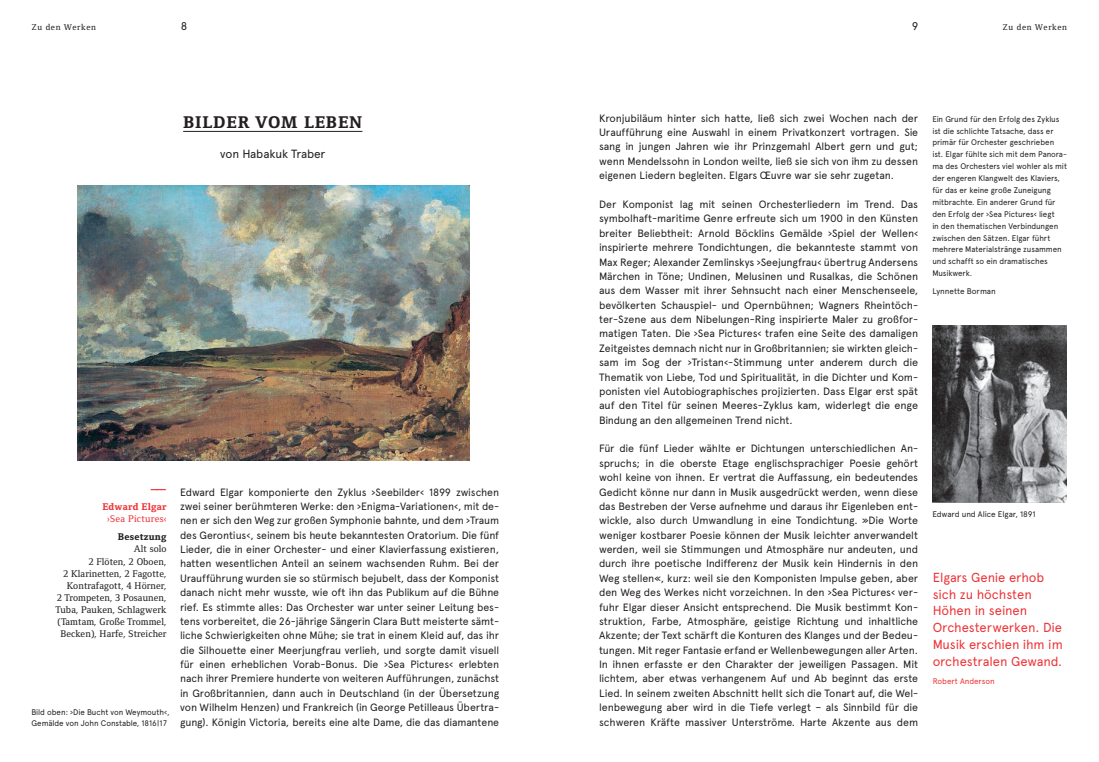
<style>
.page{position:relative;width:1099px;height:762px;background:#fff}
.page>*{position:absolute;margin:0;border:0;box-sizing:border-box;transform-origin:0 0}
.t1{font:800 17.5px "Foundry Form Serif OT2";letter-spacing:.05em;color:#231f20}
.t2{font:13.12px/16.9px "Apercu";letter-spacing:-.01em;color:#ee3337}
.t3{font:11.88px "Apercu Pro";letter-spacing:-.015em;color:#231f20}
.t4{font:11.25px "Apercu Pro";color:#231f20}
.t5{font:10.62px/14.4px "Apercu";letter-spacing:-.015em;color:#231f20;text-align:justify}
.t6{font:700 10.62px "Apercu Pro";color:#ee3337}
.t7{font:500 10px/12.1px "Foundry Form Serif OT2";letter-spacing:.01em;color:#231f20;text-align:right}
.t8{font:500 10px "Foundry Form Serif OT2";letter-spacing:.025em;color:#ee3337}
.t9{font:800 10px "Foundry Form Serif OT2";letter-spacing:.025em;color:#ee3337}
.t10{font:800 10px "Foundry Form Serif OT2";letter-spacing:.025em;color:#231f20}
.t11{font:500 8.75px "Foundry Form Serif OT2";letter-spacing:.075em;color:#231f20}
.t12{font:8.12px/11.9px "Apercu";letter-spacing:-.01em;color:#231f20}
.t13{font:8.12px "Apercu";letter-spacing:-.015em;color:#ee3337}
</style>
<div class="page">
<hr style="left:183px;top:131px;width:179px;height:1px;background:#231f20">
<img style="left:78px;top:185px;width:392px;height:275px">
<img style="left:932px;top:326px;width:134px;height:177px">
<p class="t11" style="left:32px;top:21px;width:66px">Zu den Werken</p>
<p class="t4" style="left:911px;top:17px;width:8px">9</p>
<p class="t4" style="left:181px;top:18px;width:8px">8</p>
<p class="t11" style="left:1002px;top:21px;width:66px">Zu den Werken</p>
<h1 class="t1" style="left:183px;top:109px;width:181px">BILDER VOM LEBEN</h1>
<p class="t3" style="left:220px;top:145px;width:107px">von Habakuk Traber</p>
<p class="t6" style="left:150px;top:481px;width:18px">—––</p>
<p class="t9" style="left:102px;top:499px;width:66px">Edward Elgar</p>
<p class="t8" style="left:107px;top:512px;width:61px">›Sea Pictures‹</p>
<p class="t10" style="left:118px;top:530px;width:50px">Besetzung</p>
<p class="t7" style="left:56px;top:542px;width:112px">Alt solo<br>2 Flöten, 2 Oboen,<br>2 Klarinetten, 2 Fagotte,<br>Kontrafagott, 4 Hörner,<br>2 Trompeten, 3 Posaunen,<br>Tuba, Pauken, Schlagwerk (Tamtam, Große Trommel,<br>Becken), Harfe, Streicher</p>
<p class="t12" style="left:32px;top:706px;width:140px;line-height:11.2px">Bild oben: ›Die Bucht von Weymouth‹,<br>Gemälde von John Constable, 1816|17</p>
<p class="t5" style="left:180px;top:484px;width:320px">Edward Elgar komponierte den Zyklus ›Seebilder‹ 1899 zwischen zwei seiner berühmteren Werke: den ›Enigma-Variationen‹, mit de&shy;nen er sich den Weg zur großen Symphonie bahnte, und dem ›Traum des Gerontius‹, seinem bis heute bekanntesten Oratorium. Die fünf Lieder, die in einer Orchester- und einer Klavierfassung existieren, hatten wesentlichen Anteil an seinem wachsenden Ruhm. Bei der Uraufführung wurden sie so stürmisch bejubelt, dass der Komponist danach nicht mehr wusste, wie oft ihn das Publikum auf die Bühne rief. Es stimmte alles: Das Orchester war unter seiner Leitung bes&shy;tens vorbereitet, die 26-jährige Sängerin Clara Butt meisterte sämt&shy;liche Schwierigkeiten ohne Mühe; sie trat in einem Kleid auf, das ihr die Silhouette einer Meerjungfrau verlieh, und sorgte damit visuell für einen erheblichen Vorab-Bonus. Die ›Sea Pictures‹ erlebten nach ihrer Premiere hunderte von weiteren Aufführungen, zunächst in Großbritannien, dann auch in Deutschland (in der Übersetzung von Wilhelm Henzen) und Frankreich (in George Petilleaus Übertra&shy;gung). Königin Victoria, bereits eine alte Dame, die das diamantene</p>
<p class="t5" style="left:599px;top:111px;width:320px">Kronjubiläum hinter sich hatte, ließ sich zwei Wochen nach der Uraufführung eine Auswahl in einem Privatkonzert vortragen. Sie sang in jungen Jahren wie ihr Prinzgemahl Albert gern und gut; wenn Mendelssohn in London weilte, ließ sie sich von ihm zu dessen eigenen Liedern begleiten. Elgars Œuvre war sie sehr zugetan.</p>
<p class="t5" style="left:599px;top:197px;width:320px">Der Komponist lag mit seinen Orchesterliedern im Trend. Das symbolhaft-maritime Genre erfreute sich um 1900 in den Künsten breiter Beliebtheit: Arnold Böcklins Gemälde ›Spiel der Wellen‹ inspirierte mehrere Tondichtungen, die bekannteste stammt von Max Reger; Alexander Zemlinskys ›Seejungfrau‹ übertrug Andersens Märchen in Töne; Undinen, Melusinen und Rusalkas, die Schönen aus dem Wasser mit ihrer Sehnsucht nach einer Menschenseele, bevölkerten Schauspiel- und Opernbühnen; Wagners Rheintöch&shy;ter-Szene aus dem Nibelungen-Ring inspirierte Maler zu großfor&shy;matigen Taten. Die ›Sea Pictures‹ trafen eine Seite des damaligen Zeitgeistes demnach nicht nur in Großbritannien; sie wirkten gleich&shy;sam im Sog der ›Tristan‹-Stimmung unter anderem durch die Thematik von Liebe, Tod und Spiritualität, in die Dichter und Kom&shy;ponisten viel Autobiographisches projizierten. Dass Elgar erst spät auf den Titel für seinen Meeres-Zyklus kam, widerlegt die enge Bindung an den allgemeinen Trend nicht.</p>
<p class="t5" style="left:599px;top:441px;width:320px">Für die fünf Lieder wählte er Dichtungen unterschiedlichen An&shy;spruchs; in die oberste Etage englischsprachiger Poesie gehört wohl keine von ihnen. Er vertrat die Auffassung, ein bedeutendes Gedicht könne nur dann in Musik ausgedrückt werden, wenn diese das Bestreben der Verse aufnehme und daraus ihr Eigenleben ent&shy;wickle, also durch Umwandlung in eine Tondichtung. »Die Worte weniger kostbarer Poesie können der Musik leichter anverwandelt werden, weil sie Stimmungen und Atmosphäre nur andeuten, und durch ihre poetische Indifferenz der Musik kein Hindernis in den Weg stellen«, kurz: weil sie den Komponisten Impulse geben, aber den Weg des Werkes nicht vorzeichnen. In den ›Sea Pictures‹ ver&shy;fuhr Elgar dieser Ansicht entsprechend. Die Musik bestimmt Kon&shy;struktion, Farbe, Atmosphäre, geistige Richtung und inhaltliche Akzente; der Text schärft die Konturen des Klanges und der Bedeu&shy;tungen. Mit reger Fantasie erfand er Wellenbewegungen aller Arten.<br>In ihnen erfasste er den Charakter der jeweiligen Passagen. Mit lichtem, aber etwas verhangenem Auf und Ab beginnt das erste Lied. In seinem zweiten Abschnitt hellt sich die Tonart auf, die Wel&shy;lenbewegung aber wird in die Tiefe verlegt – als Sinnbild für die schweren Kräfte massiver Unterströme. Harte Akzente aus dem</p>
<p class="t12" style="left:932px;top:113px;width:136px">Ein Grund für den Erfolg des Zyklus ist die schlichte Tatsache, dass er primär für Orchester geschrieben ist. Elgar fühlte sich mit dem Panora&shy;ma des Orchesters viel wohler als mit der engeren Klangwelt des Klaviers, für das er keine große Zuneigung mitbrachte. Ein anderer Grund für den Erfolg der ›Sea Pictures‹ liegt<br>in den thematischen Verbindungen zwischen den Sätzen. Elgar führt mehrere Materialstränge zusammen und schafft so ein dramatisches Musikwerk.</p>
<p class="t12" style="left:932px;top:285px;width:65px">Lynnette Borman</p>
<p class="t12" style="left:932px;top:508px;width:105px">Edward und Alice Elgar, 1891</p>
<p class="t2" style="left:932px;top:568px;width:132px">Elgars Genie erhob sich zu höchsten<br>Höhen in seinen<br>Orchesterwerken. Die<br>Musik erschien ihm im orchestralen Gewand.</p>
<p class="t13" style="left:932px;top:676px;width:63px">Robert Anderson</p>
</div>
